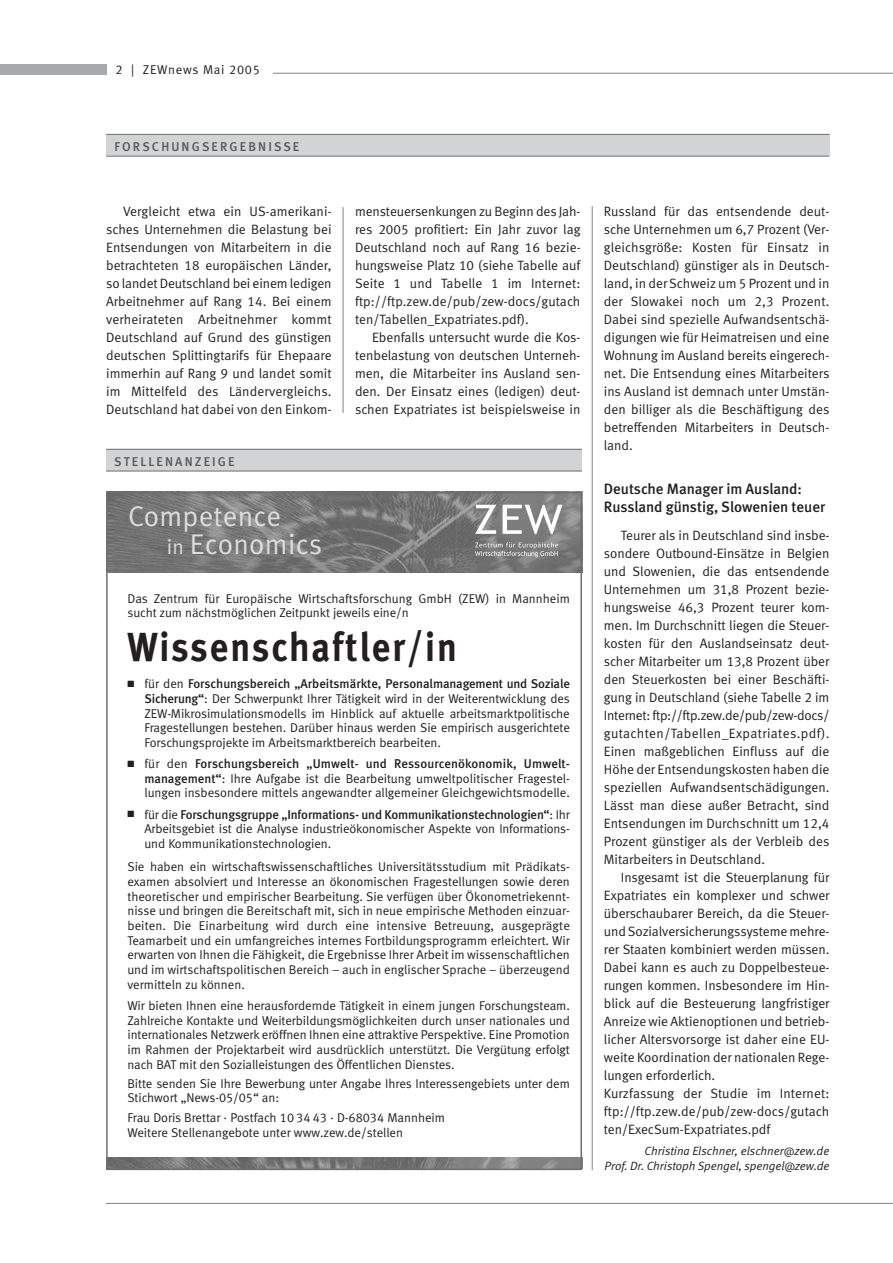
<style>
.page{position:relative;width:893px;height:1263px;background:#fff}
.page>*{position:absolute;margin:0;border:0;box-sizing:border-box;transform-origin:0 0}
.t1{font:40.5px "Meta Bold LF";letter-spacing:.055em;color:#231f20;scale:.9 1}
.t2{font:28.5px/28.2px "Meta Normal LF";letter-spacing:.01em;color:#dcddde}
.t3{font:15px/18px "Meta Medium LF";color:#231f20}
.t4{font:13.5px/18px "Meta Normal LF";color:#231f20;text-align:justify}
.t5{font:12.75px/14.7px "Meta Normal LF";letter-spacing:-.005em;color:#231f20}
.t6{font:12.75px "Meta Medium LF";letter-spacing:-.01em;color:#231f20}
.t7{font:12.75px "Meta Medium LF";letter-spacing:.17em;color:#58595b}
.t8{font:12.75px "Meta Normal LF";letter-spacing:.055em;color:#231f20}
.t9{font:italic 12px/15.6px "Meta Normal LF";letter-spacing:-.005em;color:#231f20;text-align:right}
.s1{font-size:21px}
.s2{font-family:"Meta Normal LF"}
.s3{font-family:"Meta Medium LF"}
</style>
<div class="page">
<div style="left:0;top:64px;width:106px;height:10px;background:#a7a9ac"></div>
<hr style="left:106px;top:1203px;width:786px;height:1px;background:#808285">
<div style="left:106px;top:135px;width:723px;height:21px;background:#d1d3d4"></div>
<hr style="left:106px;top:134px;width:723px;height:1px;background:#6d6e70">
<hr style="left:106px;top:156px;width:723px;height:1px;background:#6d6e70">
<hr style="left:273px;top:73px;width:619px;height:1px;background:#808285">
<hr style="left:592px;top:206px;width:1px;height:964px;background:#808285">
<hr style="left:343px;top:207px;width:1px;height:206px;background:#808285">
<div style="left:106px;top:450px;width:476px;height:21px;background:#d1d3d4"></div>
<hr style="left:106px;top:449px;width:476px;height:1px;background:#6d6e70">
<hr style="left:106px;top:471px;width:476px;height:1px;background:#6d6e70">
<img style="left:109px;top:495px;width:470px;height:77px">
<img style="left:109px;top:1157px;width:470px;height:10px">
<div style="left:106px;top:492px;width:476px;height:678px;border:2px solid #6d6e70"></div>
<svg style="left:475px;top:505px;width:21px;height:29px"></svg>
<svg style="left:502px;top:505px;width:60px;height:29px"></svg>
<svg style="left:475px;top:542px;width:83px;height:15px"></svg>
<p class="t8" style="left:115px;top:65px;width:146px">2 | ZEWnews Mai 2005</p>
<p class="t7" style="left:114px;top:142px;width:186px">FORSCHUNGSERGEBNISSE</p>
<p class="t4" style="left:106px;top:203px;width:227px;text-indent:17px">Vergleicht etwa ein US-amerikani&shy;sches Unternehmen die Belastung bei Entsendungen von Mitarbeitern in die betrachteten 18 europäischen Länder, so landet Deutschland bei einem ledigen Arbeitnehmer auf Rang 14. Bei einem verheirateten Arbeitnehmer kommt Deutschland auf Grund des günstigen deutschen Splittingtarifs für Ehepaare immerhin auf Rang 9 und landet somit im Mittelfeld des Ländervergleichs.<br>Deutschland hat dabei von den Einkom-</p>
<p class="t4" style="left:355px;top:203px;width:227px">mensteuersenkungen zu Beginn des Jah&shy;res 2005 profitiert: Ein Jahr zuvor lag Deutschland noch auf Rang 16 bezie&shy;hungsweise Platz 10 (siehe Tabelle auf Seite 1 und Tabelle 1 im Internet: ftp://ftp.zew.de/pub/zew-docs/gutach ten/Tabellen_Expatriates.pdf).</p>
<p class="t4" style="left:355px;top:329px;width:227px;text-indent:17px">Ebenfalls untersucht wurde die Kos&shy;tenbelastung von deutschen Unterneh&shy;men, die Mitarbeiter ins Ausland sen&shy;den. Der Einsatz eines (ledigen) deut&shy;schen Expatriates ist beispielsweise in</p>
<p class="t7" style="left:114px;top:457px;width:122px">STELLENANZEIGE</p>
<h2 class="t2" style="left:167px;top:504px;width:157px;text-indent:-39px">Competence<br><span class="s1">in</span> Economics</h2>
<p class="t5" style="left:127px;top:592px;width:444px">Das Zentrum für Europäische Wirtschaftsforschung GmbH (ZEW) in Mannheim sucht zum nächstmöglichen Zeitpunkt jeweils eine/n</p>
<h1 class="t1" style="left:127px;top:632px;width:367px">Wissenschaftler/in</h1>
<p class="t6" style="left:127px;top:679px;width:444px">■ <span class="s2">für den</span> Forschungsbereich „Arbeitsmärkte, Personalmanagement und Soziale</p>
<p class="t5" style="left:144px;top:692px;width:427px;text-align:justify"><span class="s3">Sicherung“</span>: Der Schwerpunkt Ihrer Tätigkeit wird in der Weiterentwicklung des ZEW-Mikrosimulationsmodells im Hinblick auf aktuelle arbeitsmarktpolitische Fragestellungen bestehen. Darüber hinaus werden Sie empirisch ausgerichtete Forschungsprojekte im Arbeitsmarktbereich bearbeiten.</p>
<p class="t6" style="left:127px;top:759px;width:444px">■ <span class="s2">für den</span> Forschungsbereich „Umwelt- und Ressourcenökonomik, Umwelt-</p>
<p class="t5" style="left:144px;top:772px;width:427px"><span class="s3">management“</span>: Ihre Aufgabe ist die Bearbeitung umweltpolitischer Fragestel&shy;lungen insbesondere mittels angewandter allgemeiner Gleichgewichtsmodelle.</p>
<p class="t6" style="left:127px;top:809px;width:444px">■ <span class="s2">für die</span> Forschungsgruppe „Informations- und Kommunikationstechnologien“<span class="s2">: Ihr</span></p>
<p class="t5" style="left:144px;top:822px;width:427px">Arbeitsgebiet ist die Analyse industrieökonomischer Aspekte von Informations&shy;und Kommunikationstechnologien.</p>
<p class="t5" style="left:127px;top:860px;width:444px;text-align:justify">Sie haben ein wirtschaftswissenschaftliches Universitätsstudium mit Prädikats&shy;examen absolviert und Interesse an ökonomischen Fragestellungen sowie deren theoretischer und empirischer Bearbeitung. Sie verfügen über Ökonometriekennt&shy;nisse und bringen die Bereitschaft mit, sich in neue empirische Methoden einzuar&shy;beiten. Die Einarbeitung wird durch eine intensive Betreuung, ausgeprägte Teamarbeit und ein umfangreiches internes Fortbildungsprogramm erleichtert. Wir erwarten von Ihnen die Fähigkeit, die Ergebnisse Ihrer Arbeit im wissenschaftlichen und im wirtschaftspolitischen Bereich – auch in englischer Sprache – überzeugend vermitteln zu können.</p>
<p class="t5" style="left:127px;top:999px;width:444px;text-align:justify">Wir bieten Ihnen eine herausfordernde Tätigkeit in einem jungen Forschungsteam.<br>Zahlreiche Kontakte und Weiterbildungsmöglichkeiten durch unser nationales und internationales Netzwerk eröffnen Ihnen eine attraktive Perspektive. Eine Promotion im Rahmen der Projektarbeit wird ausdrücklich unterstützt. Die Vergütung erfolgt nach BAT mit den Sozialleistungen des Öffentlichen Dienstes.</p>
<p class="t5" style="left:127px;top:1077px;width:444px">Bitte senden Sie Ihre Bewerbung unter Angabe Ihres Interessengebiets unter dem<br>Stichwort „News-05/05“ an:</p>
<p class="t5" style="left:127px;top:1111px;width:319px">Frau Doris Brettar · Postfach 10 34 43 · D-68034 Mannheim<br>Weitere Stellenangebote unter www.zew.de/stellen</p>
<p class="t4" style="left:604px;top:203px;width:227px">Russland für das entsendende deut&shy;sche Unternehmen um 6,7 Prozent (Ver&shy;gleichsgröße: Kosten für Einsatz in Deutschland) günstiger als in Deutsch&shy;land, in der Schweiz um 5 Prozent und in der Slowakei noch um 2,3 Prozent.<br>Dabei sind spezielle Aufwandsentschä&shy;digungen wie für Heimatreisen und eine Wohnung im Ausland bereits eingerech&shy;net. Die Entsendung eines Mitarbeiters ins Ausland ist demnach unter Umstän&shy;den billiger als die Beschäftigung des betreffenden Mitarbeiters in Deutsch&shy;land.</p>
<p class="t3" style="left:604px;top:481px;width:223px">Deutsche Manager im Ausland:<br>Russland günstig, Slowenien teuer</p>
<p class="t4" style="left:604px;top:527px;width:227px;text-indent:17px">Teurer als in Deutschland sind insbe&shy;sondere Outbound-Einsätze in Belgien und Slowenien, die das entsendende Unternehmen um 31,8 Prozent bezie&shy;hungsweise 46,3 Prozent teurer kom&shy;men. Im Durchschnitt liegen die Steuer&shy;kosten für den Auslandseinsatz deut&shy;scher Mitarbeiter um 13,8 Prozent über den Steuerkosten bei einer Beschäfti&shy;gung in Deutschland (siehe Tabelle 2 im Internet: ftp://ftp.zew.de/pub/zew-docs/ gutachten/Tabellen_Expatriates.pdf).<br>Einen maßgeblichen Einfluss auf die Höhe der Entsendungskosten haben die speziellen Aufwandsentschädigungen.<br>Lässt man diese außer Betracht, sind Entsendungen im Durchschnitt um 12,4<br>Prozent günstiger als der Verbleib des Mitarbeiters in Deutschland.</p>
<p class="t4" style="left:604px;top:869px;width:227px;text-align:left;text-indent:17px">Insgesamt ist die Steuerplanung für Expatriates ein komplexer und schwer überschaubarer Bereich, da die Steuer&shy;und Sozialversicherungssysteme mehre&shy;rer Staaten kombiniert werden müssen.<br>Dabei kann es auch zu Doppelbesteue&shy;rungen kommen. Insbesondere im Hin&shy;blick auf die Besteuerung langfristiger Anreize wie Aktienoptionen und betrieb&shy;licher Altersvorsorge ist daher eine EU&shy;weite Koordination der nationalen Rege&shy;lungen erforderlich.<br>Kurzfassung der Studie im Internet: ftp://ftp.zew.de/pub/zew-docs/gutach ten/ExecSum-Expatriates.pdf</p>
<p class="t9" style="left:604px;top:1144px;width:226px">Christina Elschner, elschner@zew.de<br>Prof. Dr. Christoph Spengel, spengel@zew.de</p>
</div>
